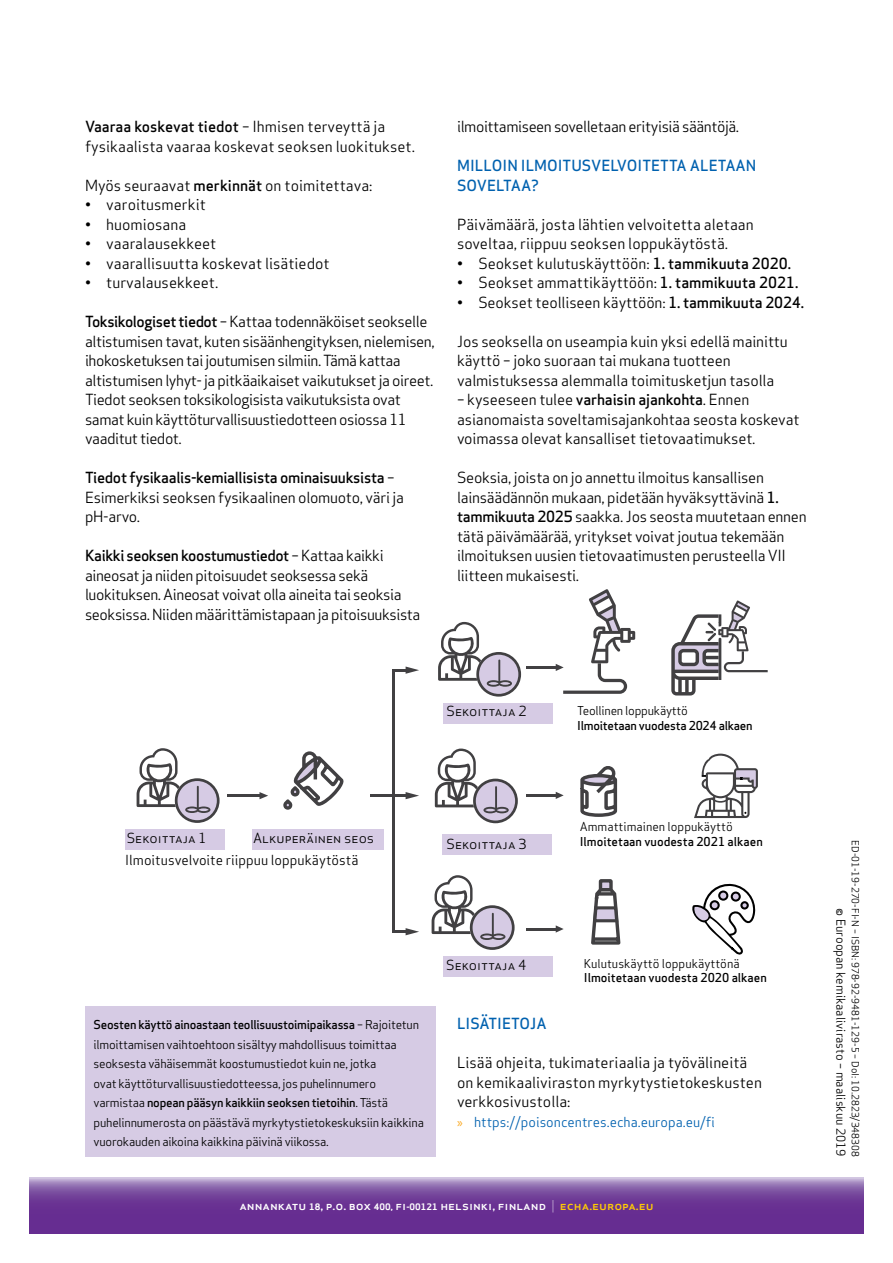
<style>
.page{position:relative;width:893px;height:1263px;background:#fff}
.page>*{position:absolute;margin:0;border:0;box-sizing:border-box;transform-origin:0 0}
.t1{font:15px/19.5px "Apex Sans";letter-spacing:-.02em;color:#000}
.t2{font:15px/19.5px "Apex Sans";color:#000}
.t3{font:500 15px/19.5px "Apex Sans";color:#0061af}
.t4{font:13.65px "Apex Sans";color:#000}
.t5{font:13.5px "Apex Sans";color:#0061af}
.t6{font:500 12.15px "Apex Sans";color:#fff;scale:1.08 1}
.t7{font:12px/19.5px "Apex Sans";letter-spacing:-.02em;color:#000}
.t8{font:12px "Apex Sans";color:#000}
.t9{font:500 12px "Apex Sans";color:#000}
.t10{font:500 12px "Apex Sans";letter-spacing:-.02em;color:#000}
.t11{font:9.75px "Apex Sans";color:#000}
.s1{font-weight:500}
.s2{font-family:"Myriad Pro";color:#faa61a}
.s3{font-weight:700;font-size:8.7px}
.s4{font-weight:700;font-size:8.25px}
.s5{font-weight:300}
.s6{color:#ffcb05}
</style>
<div class="page">
<svg style="left:30px;top:1178px;width:833px;height:55px;background:#76469d"></svg>
<div style="left:443px;top:834px;width:109px;height:21px;background:#d6cbe4"></div>
<div style="left:125px;top:829px;width:99px;height:21px;background:#d6cbe4"></div>
<div style="left:252px;top:829px;width:131px;height:21px;background:#d6cbe4"></div>
<svg style="left:137px;top:748px;width:83px;height:75px"></svg>
<div style="left:443px;top:703px;width:109px;height:21px;background:#d6cbe4"></div>
<svg style="left:438px;top:622px;width:83px;height:75px"></svg>
<svg style="left:435px;top:748px;width:83px;height:75px"></svg>
<div style="left:444px;top:956px;width:109px;height:21px;background:#d6cbe4"></div>
<svg style="left:432px;top:875px;width:83px;height:75px"></svg>
<svg style="left:283px;top:751px;width:61px;height:59px"></svg>
<svg style="left:580px;top:766px;width:38px;height:51px"></svg>
<svg style="left:694px;top:754px;width:64px;height:64px"></svg>
<svg style="left:671px;top:600px;width:97px;height:95px"></svg>
<hr style="left:370px;top:794px;width:38px;height:3px;background:#414042">
<svg style="left:406px;top:792px;width:13px;height:7px"></svg>
<hr style="left:527px;top:794px;width:30px;height:2px;background:#414042">
<svg style="left:556px;top:792px;width:8px;height:7px"></svg>
<hr style="left:228px;top:794px;width:33px;height:3px;background:#414042">
<svg style="left:259px;top:792px;width:9px;height:7px"></svg>
<hr style="left:393px;top:930px;width:15px;height:3px;background:#414042">
<svg style="left:406px;top:928px;width:13px;height:7px"></svg>
<hr style="left:527px;top:928px;width:30px;height:2px;background:#414042">
<svg style="left:556px;top:925px;width:8px;height:8px"></svg>
<svg style="left:395px;top:666px;width:24px;height:8px"></svg>
<hr style="left:527px;top:666px;width:30px;height:3px;background:#414042">
<svg style="left:556px;top:589px;width:79px;height:105px"></svg>
<hr style="left:392px;top:669px;width:3px;height:264px;background:#414042">
<svg style="left:591px;top:879px;width:30px;height:66px"></svg>
<svg style="left:692px;top:883px;width:64px;height:72px"></svg>
<div style="left:85px;top:1006px;width:351px;height:151px;background:#d6cbe4"></div>
<p class="t2" style="left:85px;top:115px;width:331px"><span class="s1">Vaaraa koskevat tiedot</span> – Ihmisen terveyttä ja fysikaalista vaaraa koskevat seoksen luokitukset.</p>
<p class="t2" style="left:85px;top:174px;width:289px">Myös seuraavat <span class="s1">merkinnät</span> on toimitettava:</p>
<p class="t1" style="left:85px;top:193px;width:122px">• varoitusmerkit</p>
<p class="t1" style="left:85px;top:213px;width:103px">• huomiosana</p>
<p class="t1" style="left:85px;top:232px;width:133px">• vaaralausekkeet</p>
<p class="t1" style="left:85px;top:252px;width:246px">• vaarallisuutta koskevat lisätiedot</p>
<p class="t1" style="left:85px;top:271px;width:135px">• turvalausekkeet.</p>
<p class="t1" style="left:85px;top:310px;width:351px"><span class="s1">Toksikologiset tiedot</span> – Kattaa todennäköiset seokselle altistumisen tavat, kuten sisäänhengityksen, nielemisen, ihokosketuksen tai joutumisen silmiin. Tämä kattaa altistumisen lyhyt- ja pitkäaikaiset vaikutukset ja oireet.<br>Tiedot seoksen toksikologisista vaikutuksista ovat samat kuin käyttöturvallisuustiedotteen osiossa 11 vaaditut tiedot.</p>
<p class="t1" style="left:85px;top:466px;width:320px"><span class="s1">Tiedot fysikaalis-kemiallisista ominaisuuksista</span> –<br>Esimerkiksi seoksen fysikaalinen olomuoto, väri ja pH-arvo.</p>
<p class="t1" style="left:85px;top:544px;width:337px"><span class="s1">Kaikki seoksen koostumustiedot</span> – Kattaa kaikki aineosat ja niiden pitoisuudet seoksessa sekä luokituksen. Aineosat voivat olla aineita tai seoksia seoksissa. Niiden määrittämistapaan ja pitoisuuksista</p>
<p class="t1" style="left:457px;top:115px;width:284px">ilmoittamiseen sovelletaan erityisiä sääntöjä.</p>
<p class="t3" style="left:457px;top:154px;width:301px">MILLOIN ILMOITUSVELVOITETTA ALETAAN<br>SOVELTAA?</p>
<p class="t2" style="left:457px;top:213px;width:298px">Päivämäärä, josta lähtien velvoitetta aletaan soveltaa, riippuu seoksen loppukäytöstä.</p>
<p class="t2" style="left:457px;top:252px;width:336px">• Seokset kulutuskäyttöön: <span class="s1">1. tammikuuta 2020.</span></p>
<p class="t2" style="left:457px;top:271px;width:343px">• Seokset ammattikäyttöön: <span class="s1">1. tammikuuta 2021.</span></p>
<p class="t1" style="left:457px;top:291px;width:348px">• Seokset teolliseen käyttöön: <span class="s1">1. tammikuuta 2024.</span></p>
<p class="t1" style="left:457px;top:330px;width:332px">Jos seoksella on useampia kuin yksi edellä mainittu käyttö – joko suoraan tai mukana tuotteen valmistuksessa alemmalla toimitusketjun tasolla</p>
<p class="t1" style="left:457px;top:388px;width:344px">– kyseeseen tulee <span class="s1">varhaisin ajankohta</span>. Ennen asianomaista soveltamisajankohtaa seosta koskevat voimassa olevat kansalliset tietovaatimukset.</p>
<p class="t1" style="left:457px;top:466px;width:351px">Seoksia, joista on jo annettu ilmoitus kansallisen lainsäädännön mukaan, pidetään hyväksyttävinä <span class="s1">1. tammikuuta 2025</span> saakka. Jos seosta muutetaan ennen tätä päivämäärää, yritykset voivat joutua tekemään ilmoituksen uusien tietovaatimusten perusteella VII liitteen mukaisesti.</p>
<p class="t4" style="left:447px;top:700px;width:81px">Sekoittaja 2</p>
<p class="t7" style="left:577px;top:700px;width:112px">Teollinen loppukäyttö</p>
<p class="t10" style="left:577px;top:715px;width:177px">Ilmoitetaan vuodesta 2024 alkaen</p>
<p class="t4" style="left:127px;top:827px;width:81px">Sekoittaja 1</p>
<p class="t4" style="left:253px;top:827px;width:123px">Alkuperäinen seos</p>
<p class="t4" style="left:125px;top:849px;width:235px">Ilmoitusvelvoite riippuu loppukäytöstä</p>
<p class="t4" style="left:447px;top:833px;width:81px">Sekoittaja 3</p>
<p class="t8" style="left:580px;top:817px;width:154px">Ammattimainen loppukäyttö</p>
<p class="t9" style="left:580px;top:831px;width:185px">Ilmoitetaan vuodesta 2021 alkaen</p>
<p class="t7" style="left:94px;top:1014px;width:332px"><span class="s1">Seosten käyttö ainoastaan teollisuustoimipaikassa</span> – Rajoitetun ilmoittamisen vaihtoehtoon sisältyy mahdollisuus toimittaa seoksesta vähäisemmät koostumustiedot kuin ne, jotka<br>ovat käyttöturvallisuustiedotteessa, jos puhelinnumero varmistaa <span class="s1">nopean pääsyn kaikkiin seoksen tietoihin</span>. Tästä puhelinnumerosta on päästävä myrkytystietokeskuksiin kaikkina vuorokauden aikoina kaikkina päivinä viikossa.</p>
<p class="t4" style="left:446px;top:954px;width:81px">Sekoittaja 4</p>
<p class="t7" style="left:584px;top:952px;width:157px">Kulutuskäyttö loppukäyttönä</p>
<p class="t9" style="left:584px;top:967px;width:185px">Ilmoitetaan vuodesta 2020 alkaen</p>
<p class="t3" style="left:457px;top:1012px;width:91px">LISÄTIETOJA</p>
<p class="t2" style="left:457px;top:1051px;width:306px">Lisää ohjeita, tukimateriaalia ja työvälineitä on kemikaaliviraston myrkytystietokeskusten verkkosivustolla:</p>
<p class="t5" style="left:457px;top:1111px;width:259px"><span class="s2">»</span> https://poisoncentres.echa.europa.eu/fi</p>
<p class="t6" style="left:239px;top:1195px;width:385px">annankatu <span class="s3">18</span>, p.o. box <span class="s3">400,</span> fi<span class="s4">-</span><span class="s3">00121</span> helsinki, finland <span class="s5">|</span> <span class="s6">echa.europa.eu</span></p>
<p class="t11" style="left:863px;top:840px;width:318px;rotate:90deg">ED-01-19-270-FI-N – ISBN: 978-92-9481-129-5 – DoI: 10.2823/348308</p>
<p class="t8" style="left:851px;top:908px;width:250px;rotate:90deg">© Euroopan kemikaalivirasto – maaliskuu 2019</p>
</div>
